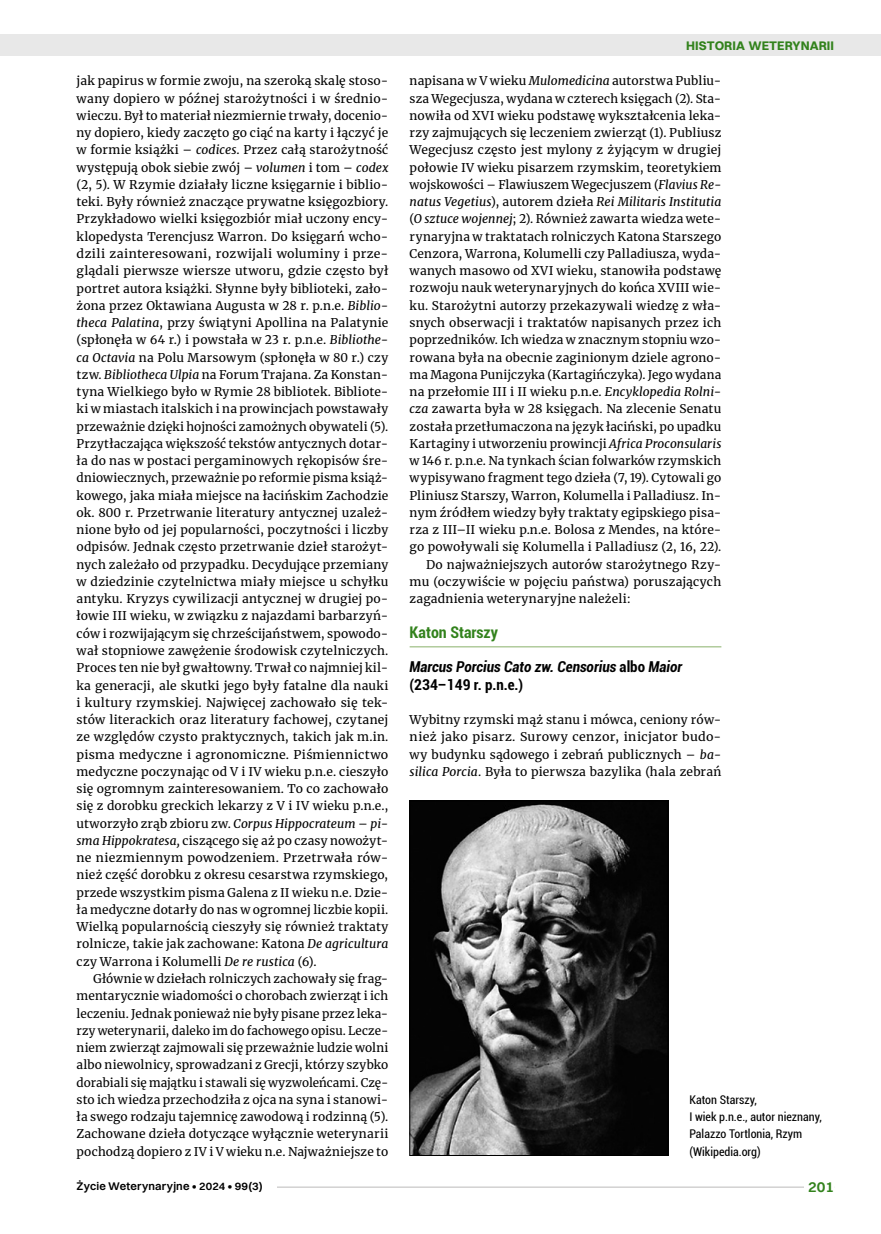
<style>
.page{position:relative;width:881px;height:1234px;background:#fff}
.page>*{position:absolute;margin:0;border:0;box-sizing:border-box;transform-origin:0 0}
.t1{font:700 condensed 16.05px "Roboto";color:#32821c}
.t2{font:italic 700 condensed 15px/17.2px "Roboto";color:#000}
.t3{font:600 15px "Switzer";color:#32821c}
.t4{font:700 12.6px "Switzer";letter-spacing:.005em;color:#32821c}
.t5{font:12px/17.2px "Merriweather";letter-spacing:.015em;color:#000;text-align:justify}
.t6{font:condensed 12px/17.2px "Roboto";color:#000}
.t7{font:italic 12px "Merriweather";letter-spacing:.005em;color:#000}
.t8{font:600 11.25px "Switzer";letter-spacing:.015em;color:#000}
.s1{font-style:italic}
.s2{font-style:normal}
</style>
<div class="page">
<hr style="left:409px;top:646px;width:312px;height:1px;background:#96ba7b">
<img style="left:411px;top:802px;width:255px;height:351px">
<div style="left:409px;top:800px;width:259px;height:355px;border:1px solid #000"></div>
<div style="left:0;top:35px;width:880px;height:21px;background:#e8e8e8"></div>
<hr style="left:268px;top:1186px;width:565px;height:1px;background:#d2d1d1">
<div style="left:804px;top:1178px;width:29px;height:15px;background:#fff"></div>
<div style="left:77px;top:1180px;width:199px;height:13px;background:#fff"></div>
<p class="t5" style="left:77px;top:72px;width:313px">jak papirus w formie zwoju, na szeroką skalę stoso&shy;wany dopiero w późnej starożytności i w średnio&shy;wieczu. Był to materiał niezmiernie trwały, docenio&shy;ny dopiero, kiedy zaczęto go ciąć na karty i łączyć je w formie książki – <span class="s1">codices</span>. Przez całą starożytność występują obok siebie zwój – <span class="s1">volumen</span> i tom – <span class="s1">codex </span>(2, 5). W Rzymie działały liczne księgarnie i biblio&shy;teki. Były również znaczące prywatne księgozbiory.<br>Przykładowo wielki księgozbiór miał uczony ency&shy;klopedysta Terencjusz Warron. Do księgarń wcho&shy;dzili zainteresowani, rozwijali woluminy i prze&shy;glądali pierwsze wiersze utworu, gdzie często był portret autora książki. Słynne były biblioteki, zało&shy;żona przez Oktawiana Augusta w 28 r. p.n.e. <span class="s1">Biblio&shy;theca Palatina</span>, przy świątyni Apollina na Palatynie (spłonęła w 64 r.) i powstała w 23 r. p.n.e. <span class="s1">Bibliothe&shy;ca Octavia</span> na Polu Marsowym (spłonęła w 80 r.) czy tzw. <span class="s1">Bibliotheca Ulpia</span> na Forum Trajana. Za Konstan&shy;tyna Wielkiego było w Rymie 28 bibliotek. Bibliote&shy;ki w miastach italskich i na prowincjach powstawały przeważnie dzięki hojności zamożnych obywateli (5).<br>Przytłaczająca większość tekstów antycznych dotar&shy;ła do nas w postaci pergaminowych rękopisów śre&shy;dniowiecznych, przeważnie po reformie pisma książ&shy;kowego, jaka miała miejsce na łacińskim Zachodzie ok. 800 r. Przetrwanie literatury antycznej uzależ&shy;nione było od jej popularności, poczytności i liczby odpisów. Jednak często przetrwanie dzieł starożyt&shy;nych zależało od przypadku. Decydujące przemiany w dziedzinie czytelnictwa miały miejsce u schyłku antyku. Kryzys cywilizacji antycznej w drugiej po&shy;łowie III wieku, w związku z najazdami barbarzyń&shy;ców i rozwijającym się chrześcijaństwem, spowodo&shy;wał stopniowe zawężenie środowisk czytelniczych.<br>Proces ten nie był gwałtowny. Trwał co najmniej kil&shy;ka generacji, ale skutki jego były fatalne dla nauki i kultury rzymskiej. Najwięcej zachowało się tek&shy;stów literackich oraz literatury fachowej, czytanej ze względów czysto praktycznych, takich jak m.in. pisma medyczne i agronomiczne. Piśmiennictwo medyczne poczynając od V i IV wieku p.n.e. cieszyło się ogromnym zainteresowaniem. To co zachowało się z dorobku greckich lekarzy z V i IV wieku p.n.e., utworzyło zrąb zbioru zw. <span class="s1">Corpus Hippocrateum</span> – <span class="s1">pi&shy;sma Hippokratesa,</span> ciszącego się aż po czasy nowożyt&shy;ne niezmiennym powodzeniem. Przetrwała rów&shy;nież część dorobku z okresu cesarstwa rzymskiego, przede wszystkim pisma Galena z II wieku n.e. Dzie&shy;ła medyczne dotarły do nas w ogromnej liczbie kopii.<br>Wielką popularnością cieszyły się również traktaty rolnicze, takie jak zachowane: Katona <span class="s1">De agricultura </span>czy Warrona i Kolumelli <span class="s1">De re rustica</span> (6).</p>
<p class="t5" style="left:77px;top:969px;width:313px;text-indent:16px">Głównie w dziełach rolniczych zachowały się frag&shy;mentarycznie wiadomości o chorobach zwierząt i ich leczeniu. Jednak ponieważ nie były pisane przez leka&shy;rzy weterynarii, daleko im do fachowego opisu. Lecze&shy;niem zwierząt zajmowali się przeważnie ludzie wolni albo niewolnicy, sprowadzani z Grecji, którzy szybko dorabiali się majątku i stawali się wyzwoleńcami. Czę&shy;sto ich wiedza przechodziła z ojca na syna i stanowi&shy;ła swego rodzaju tajemnicę zawodową i rodzinną (5).<br>Zachowane dzieła dotyczące wyłącznie weterynarii pochodzą dopiero z IV i V wieku n.e. Najważniejsze to</p>
<p class="t4" style="left:686px;top:37px;width:149px">HISTORIA WETERYNARII</p>
<p class="t5" style="left:409px;top:72px;width:313px">napisana w V wieku <span class="s1">Mulomedicina</span> autorstwa Publiu-</p>
<p class="t5" style="left:409px;top:89px;width:313px">sza Wegecjusza, wydana w czterech księgach (2). Sta-</p>
<p class="t5" style="left:409px;top:106px;width:313px">nowiła od XVI wieku podstawę wykształcenia leka-</p>
<p class="t5" style="left:409px;top:124px;width:313px">rzy zajmujących się leczeniem zwierząt (1). Publiusz</p>
<p class="t5" style="left:409px;top:141px;width:313px">Wegecjusz często jest mylony z żyjącym w drugiej</p>
<p class="t5" style="left:409px;top:158px;width:313px">połowie IV wieku pisarzem rzymskim, teoretykiem</p>
<p class="t5" style="left:409px;top:175px;width:313px">wojskowości – Flawiuszem Wegecjuszem (<span class="s1">Flavius Re-</span></p>
<p class="t7" style="left:409px;top:193px;width:313px">natus Vegetius<span class="s2">), autorem dzieła</span> Rei Militaris Institutia</p>
<p class="t5" style="left:409px;top:210px;width:313px">(<span class="s1">O sztuce wojennej</span>; 2). Również zawarta wiedza wete-</p>
<p class="t5" style="left:409px;top:227px;width:313px">rynaryjna w traktatach rolniczych Katona Starszego</p>
<p class="t5" style="left:409px;top:244px;width:313px">Cenzora, Warrona, Kolumelli czy Palladiusza, wyda-</p>
<p class="t5" style="left:409px;top:262px;width:313px">wanych masowo od XVI wieku, stanowiła podstawę</p>
<p class="t5" style="left:409px;top:279px;width:313px">rozwoju nauk weterynaryjnych do końca XVIII wie-</p>
<p class="t5" style="left:409px;top:296px;width:313px">ku. Starożytni autorzy przekazywali wiedzę z wła-</p>
<p class="t5" style="left:409px;top:313px;width:313px">snych obserwacji i traktatów napisanych przez ich</p>
<p class="t5" style="left:409px;top:331px;width:313px">poprzedników. Ich wiedza w znacznym stopniu wzo-</p>
<p class="t5" style="left:409px;top:348px;width:313px">rowana była na obecnie zaginionym dziele agrono-</p>
<p class="t5" style="left:409px;top:365px;width:313px">ma Magona Punijczyka (Kartagińczyka). Jego wydana</p>
<p class="t5" style="left:409px;top:382px;width:313px">na przełomie III i II wieku p.n.e. <span class="s1">Encyklopedia Rolni-</span></p>
<p class="t5" style="left:409px;top:400px;width:313px"><span class="s1">cza</span> zawarta była w 28 księgach. Na zlecenie Senatu</p>
<p class="t5" style="left:409px;top:417px;width:313px">została przetłumaczona na język łaciński, po upadku</p>
<p class="t5" style="left:409px;top:434px;width:313px">Kartaginy i utworzeniu prowincji <span class="s1">Africa Proconsularis</span></p>
<p class="t5" style="left:409px;top:451px;width:313px">w 146 r. p.n.e. Na tynkach ścian folwarków rzymskich</p>
<p class="t5" style="left:409px;top:469px;width:313px">wypisywano fragment tego dzieła (7, 19). Cytowali go</p>
<p class="t5" style="left:409px;top:486px;width:313px">Pliniusz Starszy, Warron, Kolumella i Palladiusz. In-</p>
<p class="t5" style="left:409px;top:503px;width:313px">nym źródłem wiedzy były traktaty egipskiego pisa-</p>
<p class="t5" style="left:409px;top:520px;width:313px">rza z III–II wieku p.n.e. Bolosa z Mendes, na które-</p>
<p class="t5" style="left:409px;top:538px;width:313px">go powoływali się Kolumella i Palladiusz (2, 16, 22).</p>
<p class="t5" style="left:426px;top:555px;width:296px">Do najważniejszych autorów starożytnego Rzy-</p>
<p class="t5" style="left:409px;top:572px;width:313px">mu (oczywiście w pojęciu państwa) poruszających</p>
<p class="t5" style="left:409px;top:589px;width:223px">zagadnienia weterynaryjne należeli:</p>
<h1 class="t1" style="left:409px;top:620px;width:90px">Katon Starszy</h1>
<p class="t2" style="left:409px;top:657px;width:274px">Marcus Porcius Cato zw. Censorius <span class="s2">albo</span> Maior <span class="s2">(234–149 r. p.n.e.)</span></p>
<p class="t5" style="left:409px;top:710px;width:313px">Wybitny rzymski mąż stanu i mówca, ceniony rów&shy;nież jako pisarz. Surowy cenzor, inicjator budo&shy;wy budynku sądowego i zebrań publicznych – <span class="s1">ba&shy;silica Porcia</span>. Była to pierwsza bazylika (hala zebrań</p>
<p class="t6" style="left:689px;top:1090px;width:134px">Katon Starszy,<br>I wiek p.n.e., autor nieznany,<br>Palazzo Tortlonia, Rzym (Wikipedia.org)</p>
<p class="t8" style="left:77px;top:1179px;width:187px">Życie Weterynaryjne • 2024 • 99(3)</p>
<p class="t3" style="left:807px;top:1177px;width:27px">201</p>
</div>
